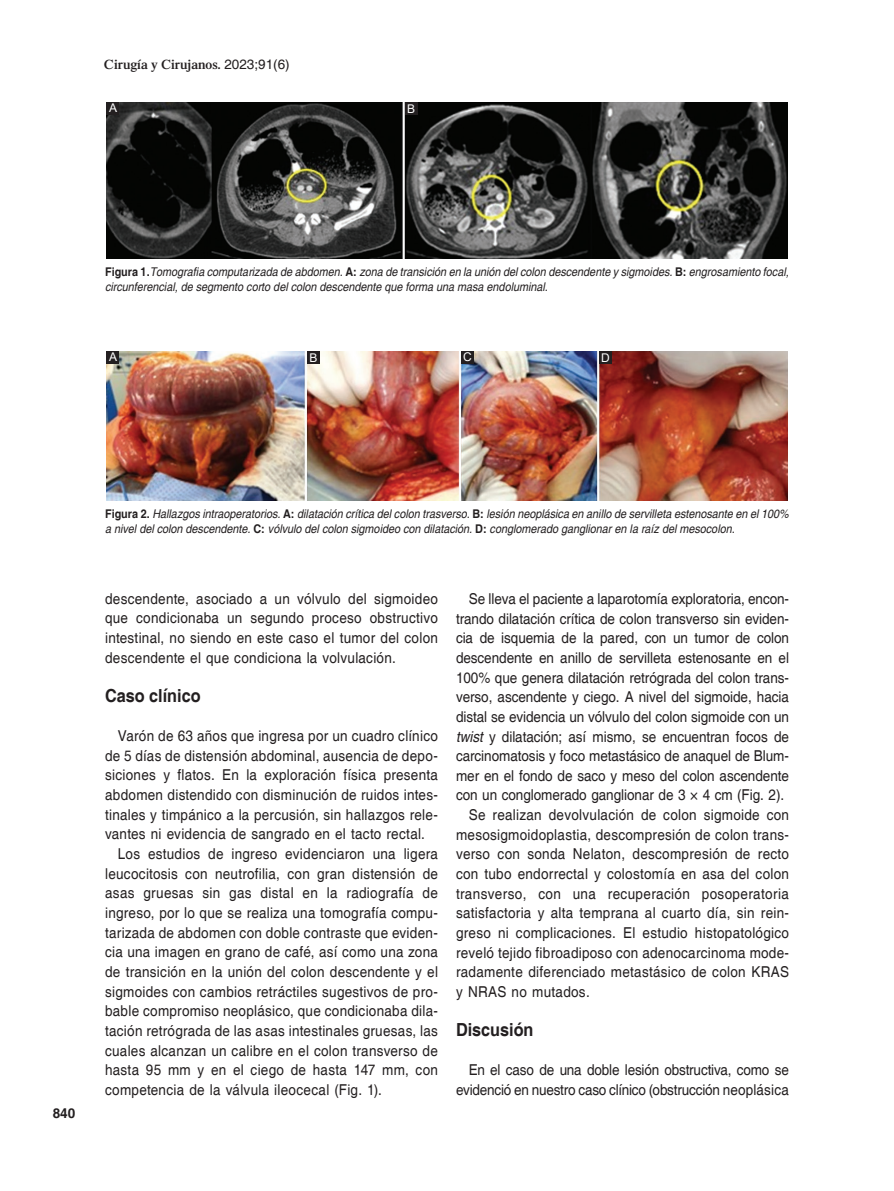
<style>
.page{position:relative;width:894px;height:1191px;background:#fff}
.page>*{position:absolute;margin:0;border:0;box-sizing:border-box;transform-origin:0 0}
.t1{font:700 18px "Helvetica";color:#231f20;scale:.9 1}
.t2{font:15px/19.6px "Helvetica";letter-spacing:.02em;color:#231f20;text-align:justify;scale:.9 1}
.t3{font:15px "Helvetica";letter-spacing:-.005em;color:#231f20;scale:.9 1}
.t4{font:15px/19.6px "Helvetica";letter-spacing:-.015em;color:#231f20;text-align:right;scale:.9 1}
.t5{font:600 13.5px "Times LT Std";color:#231f20}
.t6{font:700 13.5px "Helvetica";color:#231f20}
.t7{font:italic 12px/15px "Helvetica";color:#231f20;scale:.9 1}
.t8{font:12px "Arial";color:#fff}
.s1{font-family:"Helvetica";font-weight:400}
.s2{font-weight:700;font-style:normal}
.s3{font-style:italic}
</style>
<div class="page">
<img style="left:106px;top:102px;width:681px;height:156px">
<div style="left:404px;top:102px;width:13px;height:13px;background:#231f20"></div>
<div style="left:106px;top:102px;width:13px;height:13px;background:#231f20"></div>
<img style="left:106px;top:351px;width:681px;height:149px">
<div style="left:599px;top:351px;width:12px;height:13px;background:#231f20"></div>
<div style="left:461px;top:351px;width:12px;height:13px;background:#231f20"></div>
<div style="left:307px;top:351px;width:13px;height:13px;background:#231f20"></div>
<div style="left:106px;top:351px;width:13px;height:13px;background:#231f20"></div>
<p class="t5" style="left:104px;top:57px;width:187px">Cirugía y Cirujanos. <span class="s1">2023;91(6)</span></p>
<p class="t8" style="left:109px;top:99px;width:10px">A</p>
<p class="t8" style="left:407px;top:100px;width:10px">B</p>
<p class="t7" style="left:105px;top:265px;width:760px"><span class="s2">Figura 1.</span>Tomografia computarizada de abdomen. <span class="s2">A:</span> zona de transición en la unión del colon descendente y sigmoides. <span class="s2">B:</span> engrosamiento focal, circunferencial, de segmento corto del colon descendente que forma una masa endoluminal.</p>
<p class="t8" style="left:109px;top:348px;width:10px">A</p>
<p class="t8" style="left:309px;top:349px;width:10px">B</p>
<p class="t8" style="left:463px;top:348px;width:10px">C</p>
<p class="t8" style="left:601px;top:349px;width:10px">D</p>
<p class="t6" style="left:53px;top:1104px;width:24px">840</p>
<p class="t7" style="left:105px;top:506px;width:760px"><span class="s2">Figura 2.</span> Hallazgos intraoperatorios. <span class="s2">A:</span> dilatación crítica del colon trasverso. <span class="s2">B:</span> lesión neoplásica en anillo de servilleta estenosante en el 100% a nivel del colon descendente. <span class="s2">C:</span> vólvulo del colon sigmoideo con dilatación. <span class="s2">D:</span> conglomerado ganglionar en la raíz del mesocolon.</p>
<p class="t2" style="left:105px;top:589px;width:371px">descendente, asociado a un vólvulo del sigmoideo que condicionaba un segundo proceso obstructivo intestinal, no siendo en este caso el tumor del colon descendente el que condiciona la volvulación.</p>
<p class="t1" style="left:105px;top:684px;width:108px">Caso clínico</p>
<p class="t2" style="left:118px;top:726px;width:357px">Varón de 63 años que ingresa por un cuadro clínico</p>
<p class="t2" style="left:105px;top:746px;width:371px">de 5 días de distensión abdominal, ausencia de depo-</p>
<p class="t2" style="left:105px;top:765px;width:371px">siciones y flatos. En la exploración física presenta</p>
<p class="t2" style="left:105px;top:785px;width:371px">abdomen distendido con disminución de ruidos intes-</p>
<p class="t2" style="left:105px;top:805px;width:371px">tinales y timpánico a la percusión, sin hallazgos rele-</p>
<p class="t2" style="left:105px;top:824px;width:357px">vantes ni evidencia de sangrado en el tacto rectal.</p>
<p class="t2" style="left:118px;top:844px;width:357px">Los estudios de ingreso evidenciaron una ligera</p>
<p class="t2" style="left:105px;top:864px;width:371px">leucocitosis con neutrofilia, con gran distensión de</p>
<p class="t2" style="left:105px;top:883px;width:371px">asas gruesas sin gas distal en la radiografía de</p>
<p class="t2" style="left:105px;top:903px;width:371px">ingreso, por lo que se realiza una tomografía compu-</p>
<p class="t2" style="left:105px;top:923px;width:371px">tarizada de abdomen con doble contraste que eviden-</p>
<p class="t2" style="left:105px;top:942px;width:371px">cia una imagen en grano de café, así como una zona</p>
<p class="t2" style="left:105px;top:962px;width:371px">de transición en la unión del colon descendente y el</p>
<p class="t2" style="left:105px;top:981px;width:371px">sigmoides con cambios retráctiles sugestivos de pro-</p>
<p class="t2" style="left:105px;top:1001px;width:371px">bable compromiso neoplásico, que condicionaba dila-</p>
<p class="t2" style="left:105px;top:1021px;width:371px">tación retrógrada de las asas intestinales gruesas, las</p>
<p class="t2" style="left:105px;top:1040px;width:371px">cuales alcanzan un calibre en el colon transverso de</p>
<p class="t2" style="left:105px;top:1060px;width:371px">hasta 95 mm y en el ciego de hasta 147 mm, con</p>
<p class="t2" style="left:105px;top:1080px;width:309px">competencia de la válvula ileocecal (Fig. 1).</p>
<p class="t3" style="left:468px;top:589px;width:357px">Se lleva el paciente a laparotomía exploratoria, encon-</p>
<p class="t3" style="left:456px;top:609px;width:371px">trando dilatación crítica de colon transverso sin eviden-</p>
<p class="t3" style="left:456px;top:629px;width:371px">cia de isquemia de la pared, con un tumor de colon</p>
<p class="t3" style="left:456px;top:648px;width:371px">descendente en anillo de servilleta estenosante en el</p>
<p class="t3" style="left:456px;top:668px;width:371px">100% que genera dilatación retrógrada del colon trans-</p>
<p class="t3" style="left:456px;top:688px;width:371px">verso, ascendente y ciego. A nivel del sigmoide, hacia</p>
<p class="t3" style="left:456px;top:707px;width:371px">distal se evidencia un vólvulo del colon sigmoide con un</p>
<p class="t3" style="left:456px;top:727px;width:371px"><span class="s3">twist</span> y dilatación; así mismo, se encuentran focos de</p>
<p class="t3" style="left:456px;top:747px;width:371px">carcinomatosis y foco metastásico de anaquel de Blum-</p>
<p class="t3" style="left:456px;top:766px;width:371px">mer en el fondo de saco y meso del colon ascendente</p>
<p class="t3" style="left:456px;top:786px;width:366px">con un conglomerado ganglionar de 3 × 4 cm (Fig. 2).</p>
<p class="t2" style="left:468px;top:805px;width:357px">Se realizan devolvulación de colon sigmoide con</p>
<p class="t2" style="left:456px;top:825px;width:371px">mesosigmoidoplastia, descompresión de colon trans-</p>
<p class="t2" style="left:456px;top:844px;width:371px">verso con sonda Nelaton, descompresión de recto</p>
<p class="t2" style="left:456px;top:864px;width:371px">con tubo endorrectal y colostomía en asa del colon</p>
<p class="t2" style="left:456px;top:884px;width:371px">transverso, con una recuperación posoperatoria</p>
<p class="t2" style="left:456px;top:903px;width:371px">satisfactoria y alta temprana al cuarto día, sin rein-</p>
<p class="t2" style="left:456px;top:923px;width:371px">greso ni complicaciones. El estudio histopatológico</p>
<p class="t2" style="left:456px;top:943px;width:371px">reveló tejido fibroadiposo con adenocarcinoma mode-</p>
<p class="t2" style="left:456px;top:962px;width:371px">radamente diferenciado metastásico de colon KRAS</p>
<p class="t2" style="left:456px;top:982px;width:150px">y NRAS no mutados.</p>
<p class="t1" style="left:456px;top:1018px;width:88px">Discusión</p>
<p class="t4" style="left:456px;top:1060px;width:371px">En el caso de una doble lesión obstructiva, como se evidenció en nuestro caso clínico (obstrucción neoplásica</p>
</div>
